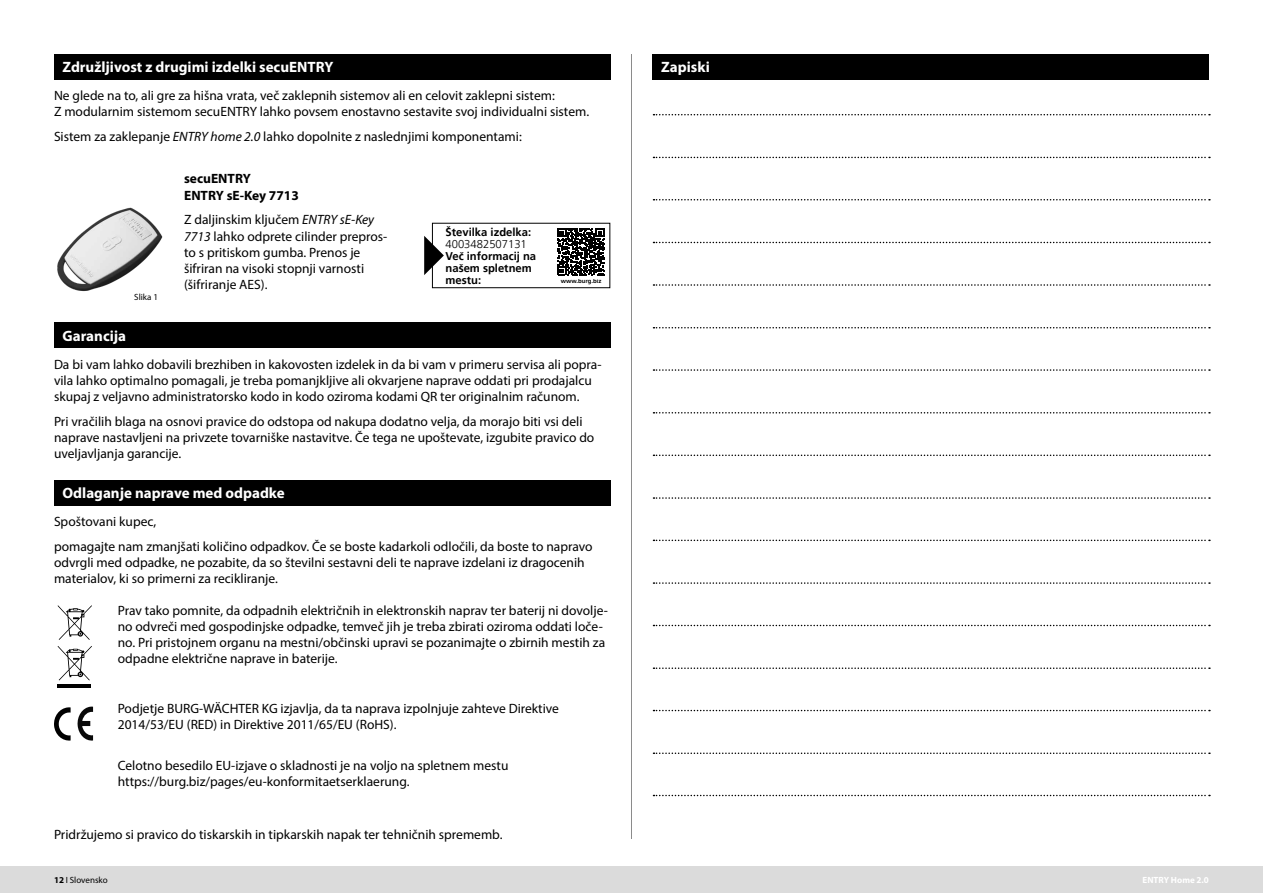
<style>
.page{position:relative;width:1263px;height:893px;background:#fff}
.page>*{position:absolute;margin:0;border:0;box-sizing:border-box;transform-origin:0 0}
.t1{font:700 15px "Myriad Pro";color:#fff}
.t2{font:13.5px/16.2px "Myriad Pro";color:#000}
.t3{font:700 13.5px/16.2px "Myriad Pro";color:#000}
.t4{font:700 11.25px/12px "Frutiger LT Pro";color:#000}
.t5{font:300 11.25px "Frutiger LT Pro";color:#000}
.t6{font:9px "Myriad Pro";color:#000}
.t7{font:700 9px "Myriad Pro";color:#fff}
.t8{font:700 6px "Frutiger LT Pro";color:#000}
.s1{font-style:italic}
.s2{font-weight:700}
</style>
<div class="page">
<div style="left:0;top:866px;width:1263px;height:27px;background:#dbdbdb"></div>
<hr style="left:631px;top:54px;width:1px;height:785px;background:#8b8b8b">
<div style="left:54px;top:54px;width:556px;height:26px;background:#000"></div>
<div style="left:432px;top:223px;width:178px;height:65px;border:1px solid #000"></div>
<svg style="left:557px;top:228px;width:48px;height:47px"></svg>
<svg style="left:424px;top:236px;width:20px;height:39px"></svg>
<img style="left:57px;top:207px;width:106px;height:85px">
<svg style="left:58px;top:605px;width:34px;height:35px"></svg>
<hr style="left:58px;top:684px;width:33px;height:4px;background:#000">
<svg style="left:58px;top:646px;width:34px;height:34px"></svg>
<svg style="left:77px;top:707px;width:16px;height:34px"></svg>
<svg style="left:54px;top:707px;width:17px;height:34px"></svg>
<div style="left:54px;top:322px;width:556px;height:26px;background:#000"></div>
<div style="left:54px;top:480px;width:556px;height:25px;background:#000"></div>
<div style="left:653px;top:54px;width:556px;height:26px;background:#000"></div>
<svg style="left:653px;top:114px;width:557px;height:1px"></svg>
<svg style="left:653px;top:284px;width:557px;height:2px"></svg>
<svg style="left:653px;top:455px;width:557px;height:1px"></svg>
<svg style="left:653px;top:625px;width:557px;height:1px"></svg>
<svg style="left:653px;top:199px;width:557px;height:1px"></svg>
<svg style="left:653px;top:369px;width:557px;height:2px"></svg>
<svg style="left:653px;top:540px;width:557px;height:1px"></svg>
<svg style="left:653px;top:710px;width:557px;height:1px"></svg>
<svg style="left:653px;top:795px;width:557px;height:1px"></svg>
<svg style="left:653px;top:157px;width:557px;height:1px"></svg>
<svg style="left:653px;top:327px;width:557px;height:1px"></svg>
<svg style="left:653px;top:497px;width:557px;height:2px"></svg>
<svg style="left:653px;top:667px;width:557px;height:2px"></svg>
<svg style="left:653px;top:242px;width:557px;height:1px"></svg>
<svg style="left:653px;top:412px;width:557px;height:2px"></svg>
<svg style="left:653px;top:582px;width:557px;height:2px"></svg>
<svg style="left:653px;top:752px;width:557px;height:2px"></svg>
<p class="t1" style="left:63px;top:58px;width:272px">Združljivost z drugimi izdelki secuENTRY</p>
<p class="t2" style="left:54px;top:87px;width:537px">Ne glede na to, ali gre za hišna vrata, več zaklepnih sistemov ali en celovit zaklepni sistem:<br>Z modularnim sistemom secuENTRY lahko povsem enostavno sestavite svoj individualni sistem.</p>
<p class="t2" style="left:54px;top:128px;width:469px">Sistem za zaklepanje <span class="s1">ENTRY home 2.0</span> lahko dopolnite z naslednjimi komponentami:</p>
<p class="t3" style="left:184px;top:170px;width:116px">secuENTRY<br>ENTRY sE-Key 7713</p>
<p class="t2" style="left:184px;top:211px;width:205px">Z daljinskim ključem <span class="s1">ENTRY sE-Key<br>7713</span> lahko odprete cilinder prepros&shy;to s pritiskom gumba. Prenos je šifriran na visoki stopnji varnosti (šifriranje AES).</p>
<p class="t4" style="left:446px;top:226px;width:87px">Številka izdelka:</p>
<p class="t5" style="left:446px;top:237px;width:83px">4003482507131</p>
<p class="t4" style="left:446px;top:250px;width:92px">Več informacij na našem spletnem mestu:</p>
<p class="t8" style="left:561px;top:277px;width:42px">www.burg.biz</p>
<p class="t6" style="left:134px;top:291px;width:25px">Slika 1</p>
<p class="t1" style="left:63px;top:326px;width:65px">Garancija</p>
<p class="t2" style="left:54px;top:356px;width:549px">Da bi vam lahko dobavili brezhiben in kakovosten izdelek in da bi vam v primeru servisa ali popra&shy;vila lahko optimalno pomagali, je treba pomanjkljive ali okvarjene naprave oddati pri prodajalcu skupaj z veljavno administratorsko kodo in kodo oziroma kodami QR ter originalnim računom.</p>
<p class="t2" style="left:54px;top:413px;width:542px">Pri vračilih blaga na osnovi pravice do odstopa od nakupa dodatno velja, da morajo biti vsi deli naprave nastavljeni na privzete tovarniške nastavitve. Če tega ne upoštevate, izgubite pravico do uveljavljanja garancije.</p>
<p class="t1" style="left:63px;top:483px;width:224px">Odlaganje naprave med odpadke</p>
<p class="t2" style="left:54px;top:509px;width:540px;line-height:24.8px">Spoštovani kupec,<br>pomagajte nam zmanjšati količino odpadkov. Če se boste kadarkoli odločili, da boste to napravo</p>
<p class="t2" style="left:54px;top:554px;width:532px">odvrgli med odpadke, ne pozabite, da so številni sestavni deli te naprave izdelani iz dragocenih materialov, ki so primerni za recikliranje.</p>
<p class="t2" style="left:118px;top:602px;width:492px">Prav tako pomnite, da odpadnih električnih in elektronskih naprav ter baterij ni dovolje&shy;no odvreči med gospodinjske odpadke, temveč jih je treba zbirati oziroma oddati loče&shy;no. Pri pristojnem organu na mestni/občinski upravi se pozanimajte o zbirnih mestih za odpadne električne naprave in baterije.</p>
<p class="t2" style="left:118px;top:700px;width:443px">Podjetje BURG-WÄCHTER KG izjavlja, da ta naprava izpolnjuje zahteve Direktive<br>2014/53/EU (RED) in Direktive 2011/65/EU (RoHS).</p>
<p class="t2" style="left:118px;top:757px;width:392px">Celotno besedilo EU-izjave o skladnosti je na voljo na spletnem mestu https://burg.biz/pages/eu-konformitaetserklaerung.</p>
<p class="t2" style="left:54px;top:826px;width:450px">Pridržujemo si pravico do tiskarskih in tipkarskih napak ter tehničnih sprememb.</p>
<p class="t1" style="left:661px;top:58px;width:50px">Zapiski</p>
<p class="t6" style="left:54px;top:874px;width:55px"><span class="s2">12</span> I Slovensko</p>
<p class="t7" style="left:1142px;top:874px;width:68px">ENTRY Home 2.0</p>
</div>
